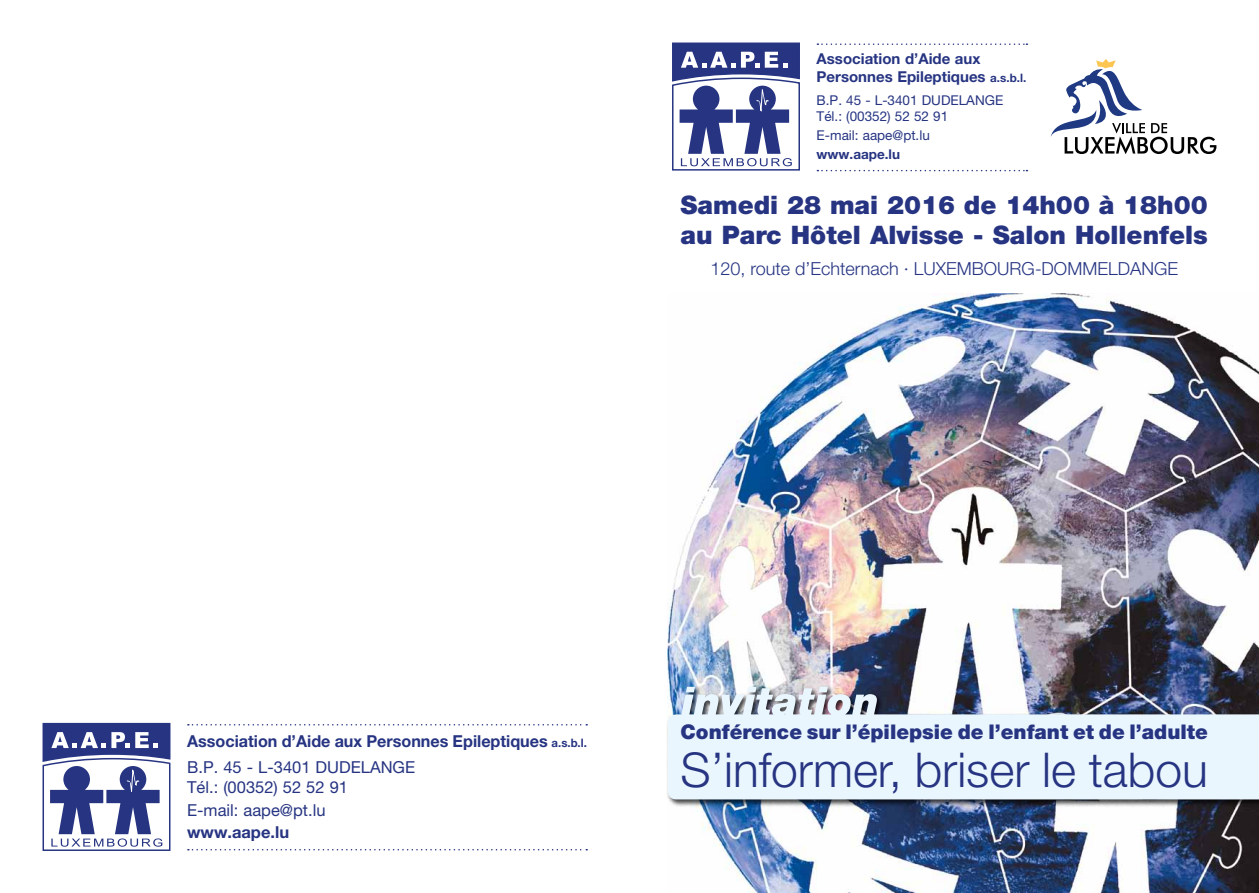
<style>
.page{position:relative;width:1259px;height:893px;background:#fff}
.page>*{position:absolute;margin:0;border:0;box-sizing:border-box;transform-origin:0 0}
.t1{font:300 48px "Helvetica Neue LT Pro";color:#263482}
.t2{font:900 25.5px/30.6px "Helvetica Neue LT Pro";color:#263482}
.t3{font:900 20.25px "Helvetica Neue LT Pro";color:#263482}
.t4{font:300 18px "Helvetica Neue LT Pro";color:#263482}
.t5{font:700 16.5px/26.2px "Helvetica Neue LT Pro";color:#263482}
.t6{font:16.5px/22.8px "Helvetica Neue LT Pro";color:#263482}
.t7{font:700 15px/18px "Helvetica Neue LT Pro";color:#263482}
.t8{font:13.5px/16.2px "Helvetica Neue LT Pro";color:#263482}
.t9{font:700 13.5px "Helvetica Neue LT Pro";color:#263482}
.s1{font-size:11.7px}
.s2{font-weight:400}
</style>
<div class="page">
<img style="left:668px;top:293px;width:591px;height:600px">
<svg style="left:672px;top:43px;width:128px;height:128px"></svg>
<svg style="left:43px;top:723px;width:127px;height:128px"></svg>
<svg style="left:1050px;top:59px;width:166px;height:95px"></svg>
<svg style="left:817px;top:43px;width:210px;height:2px"></svg>
<svg style="left:817px;top:170px;width:210px;height:1px"></svg>
<svg style="left:188px;top:724px;width:399px;height:1px"></svg>
<svg style="left:188px;top:849px;width:399px;height:1px"></svg>
<div style="left:666px;top:685px;width:593px;height:122px;background:#000;opacity:.75"></div>
<svg style="left:668px;top:687px;width:591px;height:112px;background:#d1dce6"></svg>
<p class="t7" style="left:816px;top:49px;width:211px">Association d’Aide aux<br>Personnes Epileptiques <span class="s1">a.s.b.l.</span></p>
<p class="t8" style="left:816px;top:92px;width:188px">B.P. 45 - L-3401 Dudelange<br>Tél.: (00352) 52 52 91</p>
<p class="t8" style="left:816px;top:127px;width:115px">E-mail: aape@pt.lu</p>
<p class="t9" style="left:816px;top:146px;width:85px">www.aape.lu</p>
<h2 class="t2" style="left:680px;top:189px;width:529px">Samedi 28 mai 2016 de 14h00 à 18h00 au Parc Hôtel Alvisse - Salon Hollenfels</h2>
<p class="t4" style="left:710px;top:257px;width:467px">120, route d’Echternach · Luxembourg-Dommeldange</p>
<p class="t5" style="left:187px;top:727px;width:401px">Association d’Aide aux Personnes Epileptiques <span class="s1">a.s.b.l.<br></span><span class="s2">B.P. 45 - L-3401 Dudelange</span></p>
<p class="t6" style="left:187px;top:775px;width:162px">Tél.: (00352) 52 52 91<br>E-mail: aape@pt.lu</p>
<p class="t5" style="left:187px;top:819px;width:104px">www.aape.lu</p>
<p class="t3" style="left:680px;top:720px;width:529px">Conférence sur l’épilepsie de l’enfant et de l’adulte</p>
<h1 class="t1" style="left:680px;top:741px;width:529px">S’informer, briser le tabou</h1>
</div>
